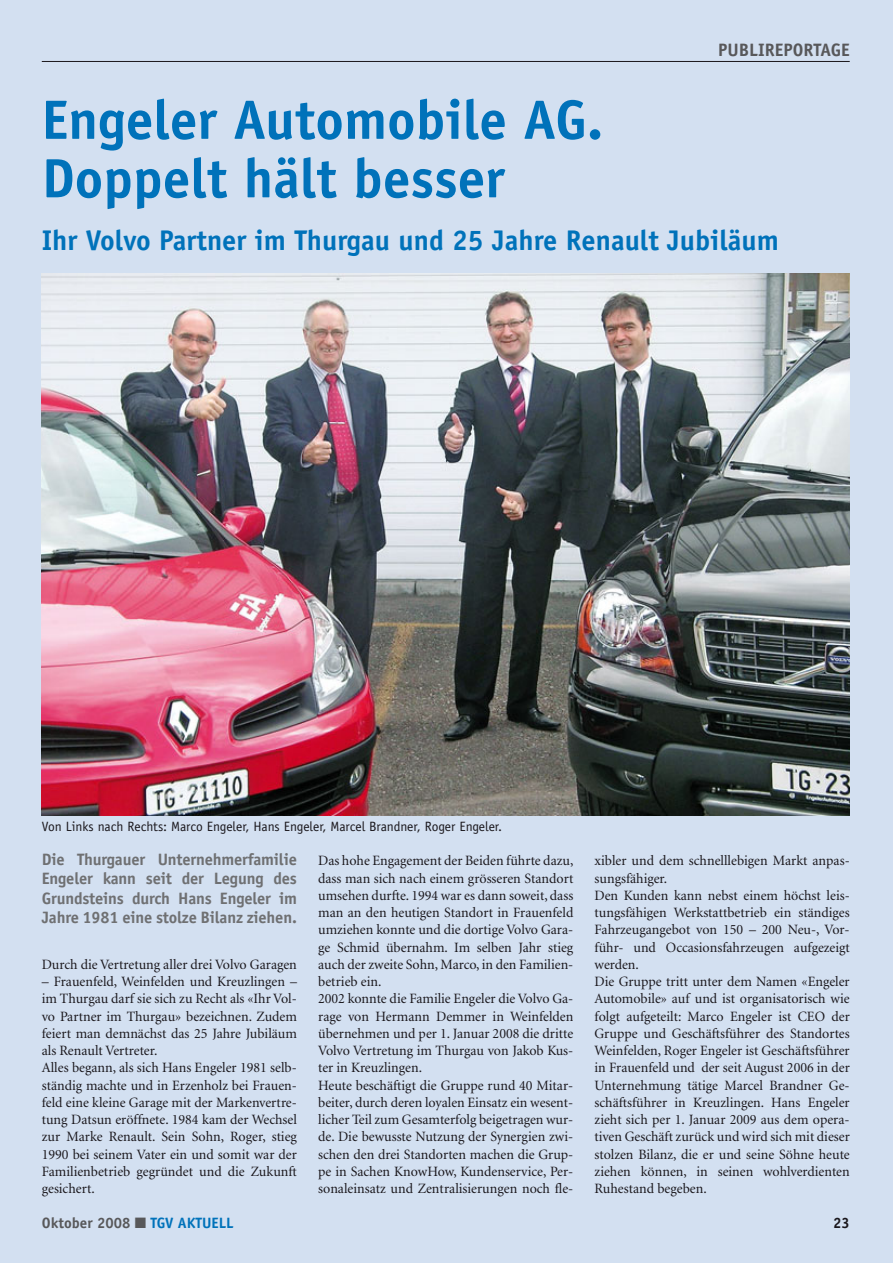
<style>
.page{position:relative;width:893px;height:1263px;background:#d3e0f1}
.page>*{position:absolute;margin:0;border:0;box-sizing:border-box;transform-origin:0 0}
.t1{font:700 55.5px/58.5px "Officina Sans";color:#0072ba}
.t2{font:700 28.5px "Officina Sans";color:#0072ba}
.t3{font:700 18px "Officina Sans";color:#58585a}
.t4{font:700 16.5px/19.5px "Officina Sans";letter-spacing:-.01em;color:#6f7072;text-align:justify}
.t5{font:700 15px "Officina Sans";color:#58585a}
.t6{font:700 15px "Officina Sans";color:#1a171c}
.t7{font:14.25px/17.2px "Minion";color:#1a171c}
.t8{font:13.5px "Officina Sans";color:#1a171c}
.s1{color:#0072ba}
</style>
<div class="page">
<img style="left:42px;top:274px;width:808px;height:541px">
<hr style="left:42px;top:61px;width:808px;height:1px;background:#1a171c">
<p class="t3" style="left:718px;top:43px;width:133px">PUBLIREPORTAGE</p>
<h1 class="t1" style="left:42px;top:95px;width:563px">Engeler Automobile AG.<br>Doppelt hält besser</h1>
<h2 class="t2" style="left:42px;top:229px;width:738px">Ihr Volvo Partner im Thurgau und 25 Jahre Renault Jubiläum</h2>
<p class="t8" style="left:42px;top:821px;width:462px">Von Links nach Rechts: Marco Engeler, Hans Engeler, Marcel Brandner, Roger Engeler.</p>
<p class="t4" style="left:42px;top:851px;width:257px">Die Thurgauer Unternehmerfamilie Engeler kann seit der Legung des Grundsteins durch Hans Engeler im Jahre 1981 eine stolze Bilanz ziehen.</p>
<p class="t7" style="left:42px;top:957px;width:257px">Durch die Vertretung aller drei Volvo Garagen</p>
<p class="t7" style="left:42px;top:974px;width:257px">– Frauenfeld, Weinfelden und Kreuzlingen – im Thurgau darf sie sich zu Recht als «Ihr Vol&shy;vo Partner im Thurgau» bezeichnen. Zudem feiert man demnächst das 25 Jahre Jubiläum als Renault Vertreter.<br>Alles begann, als sich Hans Engeler 1981 selb&shy;ständig machte und in Erzenholz bei Frauen&shy;feld eine kleine Garage mit der Markenvertre&shy;tung Datsun eröffnete. 1984 kam der Wechsel zur Marke Renault. Sein Sohn, Roger, stieg 1990 bei seinem Vater ein und somit war der Familienbetrieb gegründet und die Zukunft gesichert.</p>
<p class="t7" style="left:318px;top:853px;width:257px">Das hohe Engagement der Beiden führte dazu, dass man sich nach einem grösseren Standort umsehen durfte. 1994 war es dann soweit, dass man an den heutigen Standort in Frauenfeld umziehen konnte und die dortige Volvo Gara&shy;ge Schmid übernahm. Im selben Jahr stieg auch der zweite Sohn, Marco, in den Familien&shy;betrieb ein.<br>2002 konnte die Familie Engeler die Volvo Ga&shy;rage von Hermann Demmer in Weinfelden übernehmen und per 1. Januar 2008 die dritte Volvo Vertretung im Thurgau von Jakob Kus&shy;ter in Kreuzlingen.<br>Heute beschäftigt die Gruppe rund 40 Mitar&shy;beiter, durch deren loyalen Einsatz ein wesent&shy;licher Teil zum Gesamterfolg beigetragen wur&shy;de. Die bewusste Nutzung der Synergien zwi&shy;schen den drei Standorten machen die Grup&shy;pe in Sachen KnowHow, Kundenservice, Per&shy;sonaleinsatz und Zentralisierungen noch fle-</p>
<p class="t7" style="left:595px;top:853px;width:257px">xibler und dem schnelllebigen Markt anpas&shy;sungsfähiger.<br>Den Kunden kann nebst einem höchst leis&shy;tungsfähigen Werkstattbetrieb ein ständiges Fahrzeugangebot von 150 – 200 Neu-, Vor&shy;führ- und Occasionsfahrzeugen aufgezeigt werden.<br>Die Gruppe tritt unter dem Namen «Engeler Automobile» auf und ist organisatorisch wie folgt aufgeteilt: Marco Engeler ist CEO der Gruppe und Geschäftsführer des Standortes Weinfelden, Roger Engeler ist Geschäftsführer in Frauenfeld und der seit August 2006 in der Unternehmung tätige Marcel Brandner Ge&shy;schäftsführer in Kreuzlingen. Hans Engeler zieht sich per 1. Januar 2009 aus dem opera&shy;tiven Geschäft zurück und wird sich mit dieser stolzen Bilanz, die er und seine Söhne heute ziehen können, in seinen wohlverdienten Ruhestand begeben.</p>
<p class="t5" style="left:42px;top:1217px;width:193px">Oktober 2008 ■ <span class="s1">TGV AKTUELL</span></p>
<p class="t6" style="left:833px;top:1217px;width:18px">23</p>
</div>
